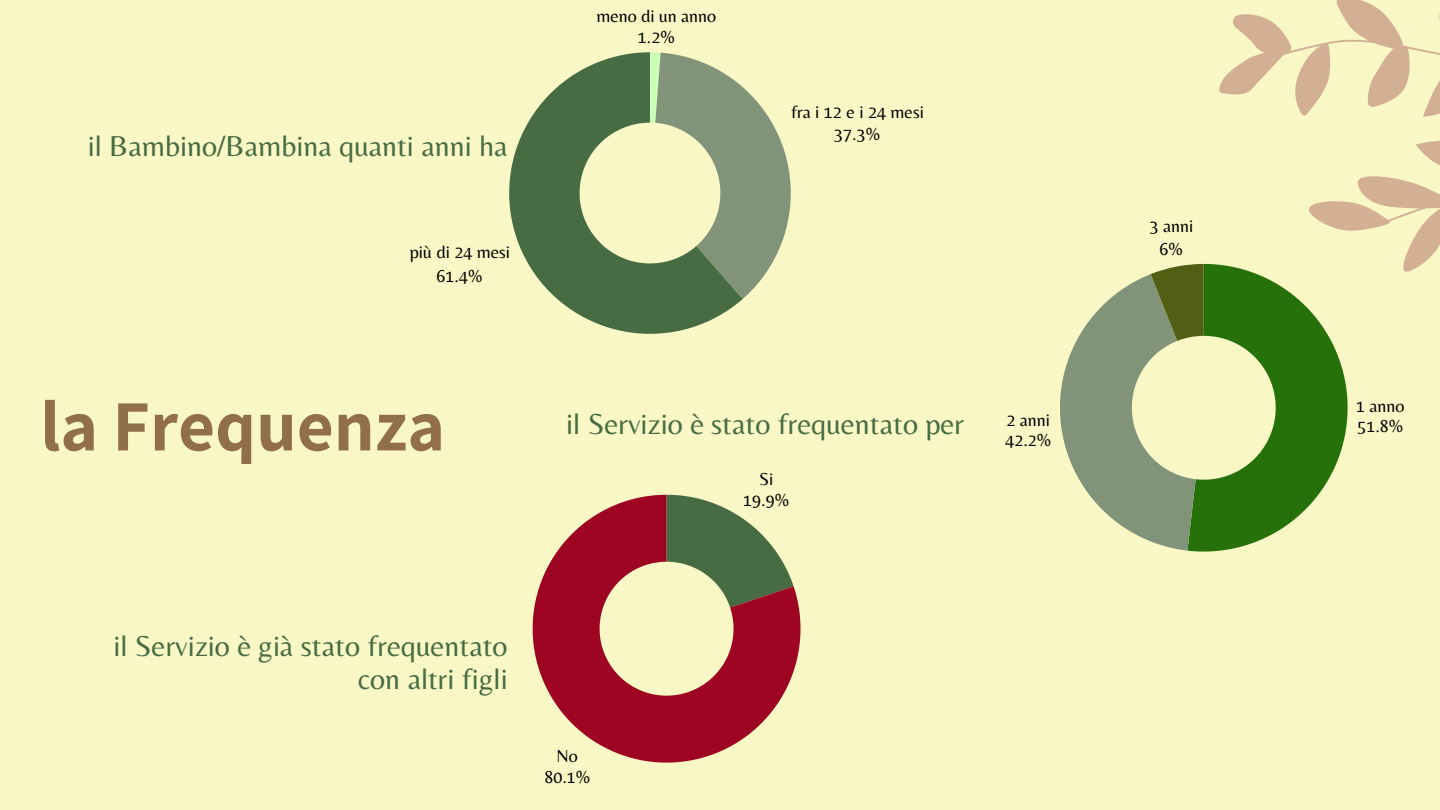
<style>
.page{position:relative;width:1440px;height:810px;background:#f9f7c5}
.page>*{position:absolute;margin:0;border:0;box-sizing:border-box;transform-origin:0 0}
.t1{font:700 72px "Assistant";color:#926f4b}
.t2{font:30px "Belleza";color:#476c44}
.t3{font:18px/20.8px "Belleza";color:#000;text-align:center}
</style>
<div class="page">
<svg style="left:1060px;top:264px;width:288px;height:288px"></svg>
<svg style="left:743px;top:87px;width:48px;height:212px"></svg>
<svg style="left:509px;top:52px;width:234px;height:282px"></svg>
<svg style="left:533px;top:495px;width:268px;height:268px"></svg>
<svg style="left:1212px;top:0;width:228px;height:289px"></svg>
<p class="t2" style="left:88px;top:128px;width:421px">il Bambino/Bambina quanti anni ha</p>
<p class="t3" style="left:410px;top:239px;width:102px;line-height:24.2px">più di 24 mesi<br>61.4%</p>
<p class="t3" style="left:596px;top:5px;width:121px">meno di un anno<br>1.2%</p>
<p class="t3" style="left:791px;top:100px;width:134px;line-height:22.5px">fra i 12 e i 24 mesi<br>37.3%</p>
<p class="t3" style="left:1150px;top:215px;width:45px;line-height:22.5px">3 anni<br>6%</p>
<p class="t1" style="left:40px;top:377px;width:406px">la Frequenza</p>
<p class="t3" style="left:1356px;top:395px;width:50px">1 anno</p>
<h1 class="t2" style="left:566px;top:406px;width:399px">il Servizio è stato frequentato per</h1>
<p class="t3" style="left:1006px;top:409px;width:45px">2 anni</p>
<p class="t3" style="left:1357px;top:416px;width:47px">51.8%</p>
<p class="t3" style="left:1005px;top:430px;width:47px">42.2%</p>
<p class="t2" style="left:113px;top:629px;width:396px">il Servizio è già stato frequentato</p>
<p class="t2" style="left:358px;top:662px;width:151px">con altri figli</p>
<p class="t3" style="left:544px;top:745px;width:47px">No<br>80.1%</p>
<p class="t3" style="left:743px;top:469px;width:47px">Si<br>19.9%</p>
</div>
